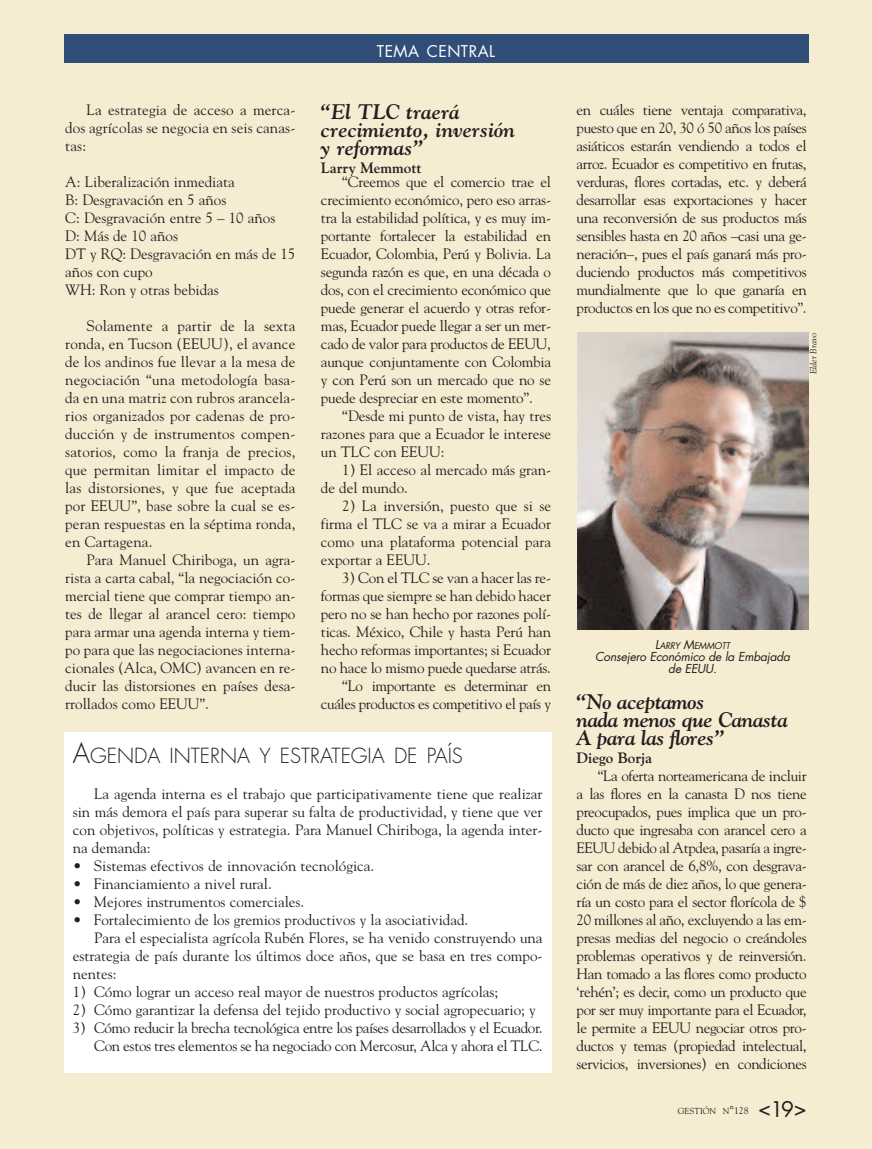
<style>
.page{position:relative;width:872px;height:1149px;background:#fff}
.page>*{position:absolute;margin:0;border:0;box-sizing:border-box;transform-origin:0 0}
.t1{font:italic 700 21px/18px "Goudy";letter-spacing:-.02em;color:#231f20}
.t2{font:italic 700 21px/18px "Goudy";color:#231f20}
.t3{font:300 20.25px "Futura";color:#231f20}
.t4{font:15.75px "Futura";letter-spacing:.025em;color:#fff}
.t5{font:15px/18px "Goudy";color:#231f20;text-align:justify}
.t6{font:15px/18px "Goudy";letter-spacing:-.025em;color:#231f20;text-align:right}
.t7{font:700 15px "Goudy";color:#231f20}
.t8{font:italic 12px/12px "Futura";letter-spacing:-.02em;color:#231f20;text-align:center}
.t9{font:italic 9px "Futura";letter-spacing:-.025em;color:#231f20}
.t10{font:italic 9px "Goudy";color:#231f20}
.t11{font:8.7px "Goudy";color:#231f20}
.s1{font-size:27px}
.s2{font-size:12px}
.s3{font-size:11.55px}
.s4{font-size:9.75px}
.s5{font-family:"Futura";font-size:21px}
</style>
<div class="page">
<div style="left:0;top:0;width:872px;height:1148px;background:#f6ecd2"></div>
<div style="left:64px;top:34px;width:744px;height:29px;background:#304e77"></div>
<div style="left:64px;top:731px;width:487px;height:340px;background:#fff"></div>
<img style="left:577px;top:332px;width:231px;height:297px">
<p class="t5" style="left:65px;top:100px;width:232px;text-indent:21px">La estrategia de acceso a merca&shy;dos agrícolas se negocia en seis canas&shy;tas:</p>
<p class="t5" style="left:65px;top:172px;width:232px;text-align:left">A: Liberalización inmediata<br>B: Desgravación en 5 años<br>C: Desgravación entre 5 – 10 años<br>D: Más de 10 años<br>DT y RQ: Desgravación en más de 15 años con cupo<br>WH: Ron y otras bebidas</p>
<p class="t5" style="left:65px;top:316px;width:232px;text-indent:21px">Solamente a partir de la sexta ronda, en Tucson (EEUU), el avance de los andinos fue llevar a la mesa de negociación “una metodología basa&shy;da en una matriz con rubros arancela&shy;rios organizados por cadenas de pro&shy;ducción y de instrumentos compen&shy;satorios, como la franja de precios, que permitan limitar el impacto de las distorsiones, y que fue aceptada por EEUU”, base sobre la cual se es&shy;peran respuestas en la séptima ronda, en Cartagena.</p>
<p class="t5" style="left:65px;top:550px;width:232px;text-indent:21px">Para Manuel Chiriboga, un agra&shy;rista a carta cabal, “la negociación co&shy;mercial tiene que comprar tiempo an&shy;tes de llegar al arancel cero: tiempo para armar una agenda interna y tiem&shy;po para que las negociaciones interna&shy;cionales (Alca, OMC) avancen en re&shy;ducir las distorsiones en países desa&shy;rrollados como EEUU”.</p>
<p class="t4" style="left:377px;top:44px;width:120px">TEMA CENTRAL</p>
<h1 class="t2" style="left:321px;top:103px;width:196px">“El TLC traerá crecimiento, inversión y reformas”</h1>
<p class="t7" style="left:321px;top:159px;width:102px">Larry Memmott</p>
<p class="t5" style="left:321px;top:172px;width:232px;text-indent:21px">“Creemos que el comercio trae el crecimiento económico, pero eso arras&shy;tra la estabilidad política, y es muy im&shy;portante fortalecer la estabilidad en Ecuador, Colombia, Perú y Bolivia. La segunda razón es que, en una década o dos, con el crecimiento económico que puede generar el acuerdo y otras refor&shy;mas, Ecuador puede llegar a ser un mer&shy;cado de valor para productos de EEUU, aunque conjuntamente con Colombia y con Perú son un mercado que no se puede despreciar en este momento”.</p>
<p class="t5" style="left:321px;top:406px;width:232px;text-indent:21px">“Desde mi punto de vista, hay tres razones para que a Ecuador le interese un TLC con EEUU:</p>
<p class="t5" style="left:321px;top:460px;width:232px;text-indent:21px">1) El acceso al mercado más gran&shy;de del mundo.</p>
<p class="t5" style="left:321px;top:496px;width:232px;text-indent:21px">2) La inversión, puesto que si se firma el TLC se va a mirar a Ecuador como una plataforma potencial para exportar a EEUU.</p>
<p class="t5" style="left:321px;top:568px;width:232px;text-align:right">3) Con el TLC se van a hacer las re&shy;formas que siempre se han debido hacer pero no se han hecho por razones polí&shy;ticas. México, Chile y hasta Perú han hecho reformas importantes; si Ecuador no hace lo mismo puede quedarse atrás. “Lo importante es determinar en cuáles productos es competitivo el país y</p>
<h2 class="t3" style="left:73px;top:746px;width:392px"><span class="s1">A</span>GENDA INTERNA Y ESTRATEGIA DE PAÍS</h2>
<p class="t5" style="left:73px;top:784px;width:471px;text-indent:21px">La agenda interna es el trabajo que participativamente tiene que realizar sin más demora el país para superar su falta de productividad, y tiene que ver con objetivos, políticas y estrategia. Para Manuel Chiriboga, la agenda inter&shy;na demanda:</p>
<p class="t5" style="left:73px;top:856px;width:303px">• Sistemas efectivos de innovación tecnológica.</p>
<p class="t5" style="left:73px;top:874px;width:200px">• Financiamiento a nivel rural.</p>
<p class="t5" style="left:73px;top:892px;width:233px">• Mejores instrumentos comerciales.</p>
<p class="t5" style="left:73px;top:910px;width:397px">• Fortalecimiento de los gremios productivos y la asociatividad.</p>
<p class="t5" style="left:94px;top:928px;width:450px">Para el especialista agrícola Rubén Flores, se ha venido construyendo una</p>
<p class="t5" style="left:73px;top:946px;width:471px">estrategia de país durante los últimos doce años, que se basa en tres compo-</p>
<p class="t5" style="left:73px;top:964px;width:45px">nentes:</p>
<p class="t5" style="left:73px;top:982px;width:427px">1) Cómo lograr un acceso real mayor de nuestros productos agrícolas;</p>
<p class="t5" style="left:73px;top:1000px;width:464px">2) Cómo garantizar la defensa del tejido productivo y social agropecuario; y</p>
<p class="t6" style="left:73px;top:1018px;width:471px">3) Cómo reducir la brecha tecnológica entre los países desarrollados y el Ecuador.<br>Con estos tres elementos se ha negociado con Mercosur, Alca y ahora el TLC.</p>
<p class="t5" style="left:576px;top:100px;width:232px">en cuáles tiene ventaja comparativa, puesto que en 20, 30 ó 50 años los países asiáticos estarán vendiendo a todos el arroz. Ecuador es competitivo en frutas, verduras, flores cortadas, etc. y deberá desarrollar esas exportaciones y hacer una reconversión de sus productos más sensibles hasta en 20 años –casi una ge&shy;neración–, pues el país ganará más pro&shy;duciendo productos más competitivos mundialmente que lo que ganaría en productos en los que no es competitivo”.</p>
<p class="t10" style="left:808px;top:374px;width:42px;rotate:-90deg">Elder Bravo</p>
<p class="t9" style="left:655px;top:641px;width:76px"><span class="s2">L</span>ARRY <span class="s2">M</span>EMMOTT</p>
<p class="t8" style="left:595px;top:651px;width:196px">Consejero Económico de la Embajada de EEUU.</p>
<h1 class="t1" style="left:576px;top:692px;width:213px">“No aceptamos<br>nada menos que Canasta<br>A para las flores”</h1>
<p class="t7" style="left:576px;top:749px;width:77px">Diego Borja</p>
<p class="t5" style="left:576px;top:766px;width:232px;text-indent:21px">“La oferta norteamericana de incluir a las flores en la canasta D nos tiene preocupados, pues implica que un pro&shy;ducto que ingresaba con arancel cero a EEUU debido al Atpdea, pasaría a ingre&shy;sar con arancel de 6,8%, con desgrava&shy;ción de más de diez años, lo que genera&shy;ría un costo para el sector florícola de $ 20 millones al año, excluyendo a las em&shy;presas medias del negocio o creándoles problemas operativos y de reinversión.<br>Han tomado a las flores como producto ‘rehén’; es decir, como un producto que por ser muy importante para el Ecuador, le permite a EEUU negociar otros pro&shy;ductos y temas (propiedad intelectual, servicios, inversiones) en condiciones</p>
<p class="t11" style="left:678px;top:1104px;width:130px">GESTIÓN N<span class="s3">°</span><span class="s4">128</span> <span class="s5">&lt;19&gt;</span></p>
</div>
